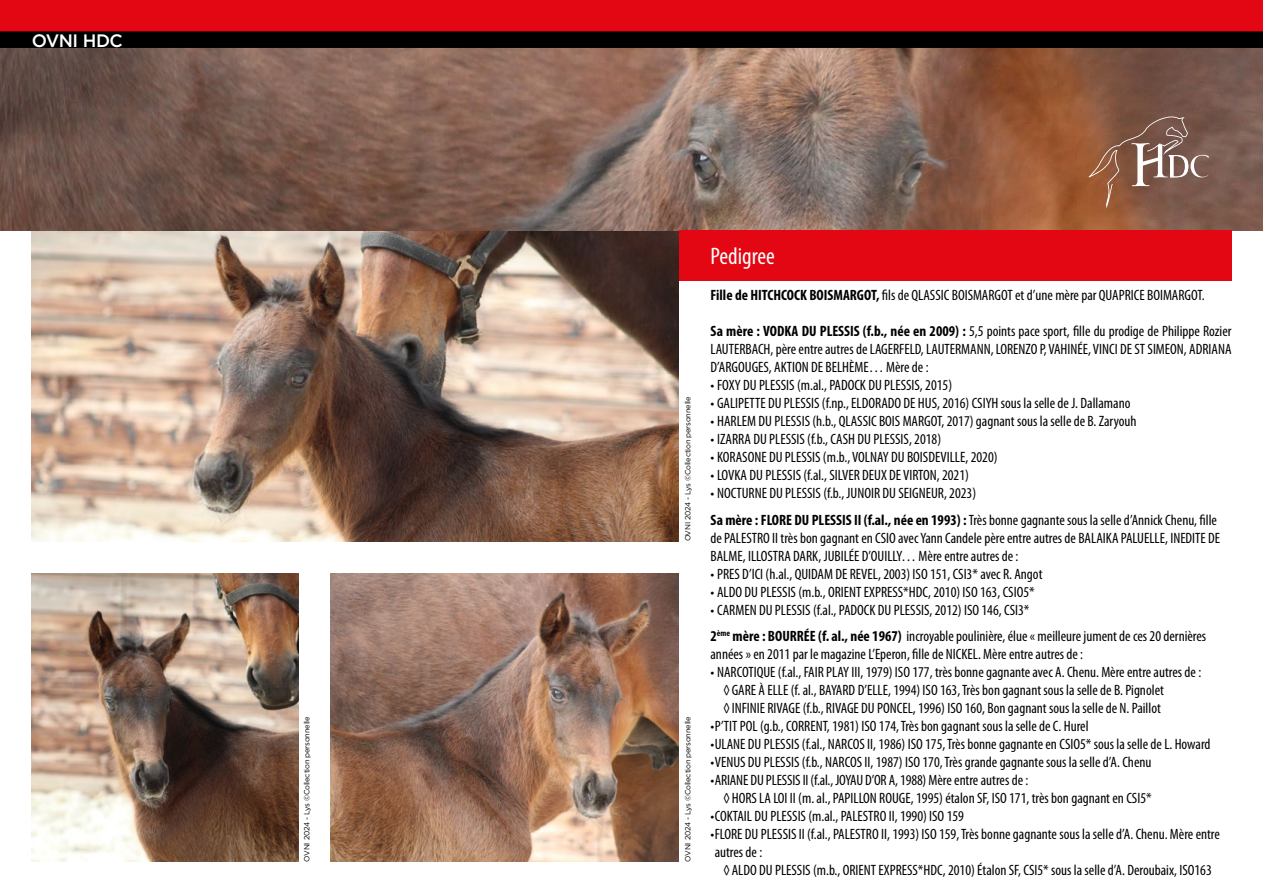
<style>
.page{position:relative;width:1263px;height:893px;background:#fff}
.page>*{position:absolute;margin:0;border:0;box-sizing:border-box;transform-origin:0 0}
.t1{font:condensed 24px "Myriad Pro";color:#fff}
.t2{font:500 18px "Gotham";letter-spacing:-.025em;color:#fff}
.t3{font:condensed 15px/18px "Myriad Pro";color:#000}
.t4{font:7.5px "Gotham";letter-spacing:-.025em;color:#000}
.s1{font-weight:700}
</style>
<div class="page">
<img style="left:31px;top:230px;width:648px;height:311px">
<img style="left:31px;top:573px;width:267px;height:288px">
<img style="left:0;top:48px;width:1263px;height:182px">
<div style="left:0;top:0;width:1263px;height:37px;background:#e30613"></div>
<div style="left:0;top:31px;width:1263px;height:17px;background:#000"></div>
<svg style="left:1089px;top:113px;width:120px;height:95px;background:#8c6654"></svg>
<div style="left:679px;top:230px;width:552px;height:50px;background:#e30613"></div>
<img style="left:330px;top:573px;width:349px;height:288px">
<p class="t2" style="left:32px;top:29px;width:93px">OVNI HDC</p>
<p class="t4" style="left:683px;top:541px;width:147px;rotate:-90deg">OVNI 2024 - Lys ©Collection personnelle</p>
<p class="t4" style="left:302px;top:861px;width:147px;rotate:-90deg">OVNI 2024 - Lys ©Collection personnelle</p>
<p class="t4" style="left:683px;top:861px;width:147px;rotate:-90deg">OVNI 2024 - Lys ©Collection personnelle</p>
<h1 class="t1" style="left:710px;top:242px;width:66px">Pedigree</h1>
<p class="t3" style="left:710px;top:285px;width:496px"><span class="s1">Fille de HITCHCOCK BOISMARGOT,</span> fils de QLASSIC BOISMARGOT et d’une mère par QUAPRICE BOIMARGOT.</p>
<p class="t3" style="left:710px;top:321px;width:523px;text-align:justify"><span class="s1">Sa mère : VODKA DU PLESSIS (f.b., née en 2009) :</span> 5,5 points pace sport, fille du prodige de Philippe Rozier LAUTERBACH, père entre autres de LAGERFELD, LAUTERMANN, LORENZO P, VAHINÉE, VINCI DE ST SIMEON, ADRIANA D’ARGOUGES, AKTION DE BELHÈME… Mère de :</p>
<p class="t3" style="left:710px;top:375px;width:243px">• FOXY DU PLESSIS (m.al., PADOCK DU PLESSIS, 2015)</p>
<p class="t3" style="left:710px;top:393px;width:421px">• GALIPETTE DU PLESSIS (f.np., ELDORADO DE HUS, 2016) CSIYH sous la selle de J. Dallamano</p>
<p class="t3" style="left:710px;top:411px;width:427px">• HARLEM DU PLESSIS (h.b., QLASSIC BOIS MARGOT, 2017) gagnant sous la selle de B. Zaryouh</p>
<p class="t3" style="left:710px;top:429px;width:232px">• IZARRA DU PLESSIS (f.b., CASH DU PLESSIS, 2018)</p>
<p class="t3" style="left:710px;top:447px;width:289px">• KORASONE DU PLESSIS (m.b., VOLNAY DU BOISDEVILLE, 2020)</p>
<p class="t3" style="left:710px;top:465px;width:260px">• LOVKA DU PLESSIS (f.al., SILVER DEUX DE VIRTON, 2021)</p>
<p class="t3" style="left:710px;top:479px;width:508px;line-height:27px">• NOCTURNE DU PLESSIS (f.b., JUNOIR DU SEIGNEUR, 2023)<br><span class="s1">Sa mère : FLORE DU PLESSIS II (f.al., née en 1993) :</span> Très bonne gagnante sous la selle d’Annick Chenu, fille</p>
<p class="t3" style="left:710px;top:528px;width:511px">de PALESTRO II très bon gagnant en CSIO avec Yann Candele père entre autres de BALAIKA PALUELLE, INEDITE DE<br>BALME, ILLOSTRA DARK, JUBILÉE D’OUILLY… Mère entre autres de :</p>
<p class="t3" style="left:710px;top:564px;width:334px">• PRES D’ICI (h.al., QUIDAM DE REVEL, 2003) ISO 151, CSI3* avec R. Angot</p>
<p class="t3" style="left:710px;top:582px;width:326px">• ALDO DU PLESSIS (m.b., ORIENT EXPRESS*HDC, 2010) ISO 163, CSIO5*</p>
<p class="t3" style="left:710px;top:596px;width:497px;line-height:26.5px">• CARMEN DU PLESSIS (f.al., PADOCK DU PLESSIS, 2012) ISO 146, CSI3*<br><span class="s1">2</span><sup>ème</sup> <span class="s1">mère : BOURRÉE (f. al., née 1967)</span> incroyable poulinière, élue « meilleure jument de ces 20 dernières</p>
<p class="t3" style="left:710px;top:645px;width:374px">années » en 2011 par le magazine L’Eperon, fille de NICKEL. Mère entre autres de :</p>
<p class="t3" style="left:723px;top:663px;width:479px;text-indent:-13px">• NARCOTIQUE (f.al., FAIR PLAY III, 1979) ISO 177, très bonne gagnante avec A. Chenu. Mère entre autres de : ◊GARE À ELLE (f. al., BAYARD D’ELLE, 1994) ISO 163, Très bon gagnant sous la selle de B. Pignolet ◊INFINIE RIVAGE (f.b., RIVAGE DU PONCEL, 1996) ISO 160, Bon gagnant sous la selle de N. Paillot</p>
<p class="t3" style="left:710px;top:717px;width:379px">•P’TIT POL (g.b., CORRENT, 1981) ISO 174, Très bon gagnant sous la selle de C. Hurel</p>
<p class="t3" style="left:710px;top:735px;width:502px">•ULANE DU PLESSIS (f.al., NARCOS II, 1986) ISO 175, Très bonne gagnante en CSIO5* sous la selle de L. Howard</p>
<p class="t3" style="left:710px;top:753px;width:442px">•VENUS DU PLESSIS (f.b., NARCOS II, 1987) ISO 170, Très grande gagnante sous la selle d’A. Chenu</p>
<p class="t3" style="left:723px;top:771px;width:430px;text-indent:-13px">•ARIANE DU PLESSIS II (f.al., JOYAU D’OR A, 1988) Mère entre autres de :<br>◊HORS LA LOI II (m. al., PAPILLON ROUGE, 1995) étalon SF, ISO 171, très bon gagnant en CSI5*</p>
<p class="t3" style="left:710px;top:807px;width:255px">•COKTAIL DU PLESSIS (m.al., PALESTRO II, 1990) ISO 159</p>
<p class="t3" style="left:710px;top:825px;width:511px">•FLORE DU PLESSIS II (f.al., PALESTRO II, 1993) ISO 159, Très bonne gagnante sous la selle d’A. Chenu. Mère entre</p>
<p class="t3" style="left:715px;top:843px;width:49px">autres de :</p>
<p class="t3" style="left:723px;top:861px;width:490px">◊ALDO DU PLESSIS (m.b., ORIENT EXPRESS*HDC, 2010) Étalon SF, CSI5* sous la selle d’A. Deroubaix, ISO163</p>
</div>
